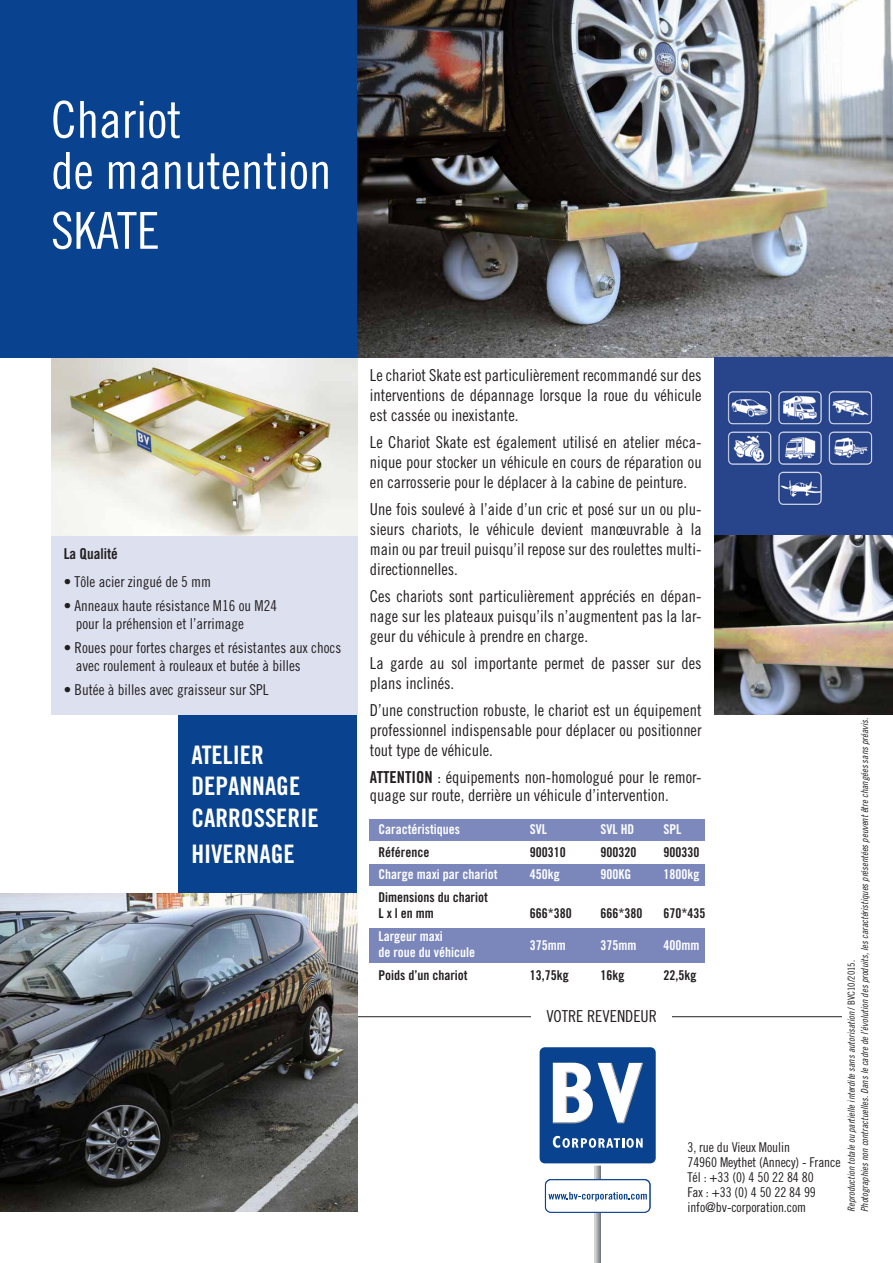
<style>
.page{position:relative;width:893px;height:1263px;background:#fff}
.page>*{position:absolute;margin:0;border:0;box-sizing:border-box;transform-origin:0 0}
.t1{font:51px/51px "Trade Gothic Cond Eighteen";color:#fff}
.t2{font:25.5px/31.5px "Trade Gothic Bold Cond Twenty";color:#fff}
.t3{font:16.5px/19.8px "Trade Gothic Cond Eighteen";color:#231f20;text-align:justify}
.t4{font:15px/18px "Trade Gothic Cond Eighteen";color:#231f20}
.t5{font:15px "Trade Gothic Bold Cond Twenty";color:#231f20}
.t6{font:13.5px/16.5px "Trade Gothic Bold Cond Twenty";color:#231f20}
.t7{font:13.5px/15px "Trade Gothic Cond Eighteen";letter-spacing:-.005em;color:#231f20}
.t8{font:13.5px/16.5px "Trade Gothic Bold Cond Twenty";color:#fff}
.t9{font:9.75px/13.4px "Trade Gothic Cond Eighteen Obl";color:#231f20}
.s1{font-family:"Trade Gothic Bold Cond Twenty"}
.s2{font-family:"Trade Gothic Cond Eighteen"}
</style>
<div class="page">
<img style="left:51px;top:357px;width:306px;height:179px">
<div style="left:0;top:0;width:357px;height:357px;background:#09428e"></div>
<svg style="left:595px;top:1165px;width:5px;height:98px"></svg>
<svg style="left:545px;top:1179px;width:106px;height:34px"></svg>
<svg style="left:539px;top:1047px;width:117px;height:117px"></svg>
<hr style="left:357px;top:1016px;width:485px;height:1px;background:#231f20">
<div style="left:531px;top:1009px;width:141px;height:16px;background:#fff"></div>
<img style="left:357px;top:0;width:536px;height:357px">
<div style="left:370px;top:819px;width:335px;height:21px;background:#7d89bc"></div>
<div style="left:370px;top:864px;width:335px;height:22px;background:#7b87bb"></div>
<div style="left:370px;top:928px;width:335px;height:34px;background:#7b87bb"></div>
<div style="left:179px;top:714px;width:178px;height:179px;background:#09428e"></div>
<img style="left:714px;top:357px;width:179px;height:357px">
<div style="left:51px;top:536px;width:306px;height:178px;background:#dde1ef"></div>
<img style="left:0;top:893px;width:357px;height:319px">
<h1 class="t1" style="left:51px;top:94px;width:282px">Chariot<br>de manutention</h1>
<h1 class="t1" style="left:51px;top:205px;width:110px">SKATE</h1>
<p class="t5" style="left:64px;top:544px;width:56px">La Qualité</p>
<p class="t4" style="left:64px;top:572px;width:149px">• Tôle acier zingué de 5 mm</p>
<p class="t4" style="left:76px;top:596px;width:203px;text-indent:-12px">• Anneaux haute résistance M16 ou M24 pour la préhension et l’arrimage</p>
<p class="t4" style="left:76px;top:638px;width:267px;text-indent:-12px">• Roues pour fortes charges et résistantes aux chocs avec roulement à rouleaux et butée à billes</p>
<p class="t4" style="left:64px;top:680px;width:206px">• Butée à billes avec graisseur sur SPL</p>
<h2 class="t2" style="left:191px;top:739px;width:129px">ATELIER<br>DEPANNAGE<br>CARROSSERIE</h2>
<h2 class="t2" style="left:191px;top:838px;width:105px">HIVERNAGE</h2>
<p class="t3" style="left:370px;top:365px;width:333px">Le chariot Skate est particulièrement recommandé sur des interventions de dépannage lorsque la roue du véhicule est cassée ou inexistante.</p>
<p class="t3" style="left:370px;top:432px;width:333px">Le Chariot Skate est également utilisé en atelier méca&shy;nique pour stocker un véhicule en cours de réparation ou en carrosserie pour le déplacer à la cabine de peinture.</p>
<p class="t3" style="left:370px;top:499px;width:333px">Une fois soulevé à l’aide d’un cric et posé sur un ou plu&shy;sieurs chariots, le véhicule devient manœuvrable à la main ou par treuil puisqu’il repose sur des roulettes multi&shy;directionnelles.</p>
<p class="t3" style="left:370px;top:586px;width:333px">Ces chariots sont particulièrement appréciés en dépan&shy;nage sur les plateaux puisqu’ils n’augmentent pas la lar&shy;geur du véhicule à prendre en charge.</p>
<p class="t3" style="left:370px;top:653px;width:333px">La garde au sol importante permet de passer sur des plans inclinés.</p>
<p class="t3" style="left:370px;top:700px;width:333px">D’une construction robuste, le chariot est un équipement professionnel indispensable pour déplacer ou positionner tout type de véhicule.</p>
<p class="t3" style="left:370px;top:768px;width:333px;line-height:18px"><span class="s1">ATTENTION</span> : équipements non-homologué pour le remor&shy;quage sur route, derrière un véhicule d’intervention.</p>
<p class="t8" style="left:378px;top:821px;width:83px">Caractéristiques</p>
<p class="t8" style="left:530px;top:821px;width:19px">SVL</p>
<p class="t8" style="left:600px;top:821px;width:35px">SVL HD</p>
<p class="t8" style="left:663px;top:821px;width:19px">SPL</p>
<p class="t6" style="left:378px;top:844px;width:52px">Référence</p>
<p class="t6" style="left:530px;top:844px;width:37px">900310</p>
<p class="t6" style="left:600px;top:844px;width:37px">900320</p>
<p class="t6" style="left:663px;top:844px;width:37px">900330</p>
<p class="t8" style="left:378px;top:866px;width:121px">Charge maxi par chariot</p>
<p class="t8" style="left:530px;top:866px;width:31px">450kg</p>
<p class="t8" style="left:600px;top:866px;width:32px">900KG</p>
<p class="t8" style="left:663px;top:866px;width:37px">1800kg</p>
<p class="t6" style="left:378px;top:889px;width:111px">Dimensions du chariot<br>L x l en mm</p>
<p class="t9" style="left:844px;top:1212px;width:495px;rotate:-90deg">Reproduction totale ou partielle interdite sans autorisation <span class="s2">/ BVC10/2015.<br></span>Photographies non contractuelles. Dans le cadre de l’évolution des produits, les caractéristiques présentées peuvent être changées sans préavis.</p>
<p class="t6" style="left:530px;top:905px;width:43px">666*380</p>
<p class="t6" style="left:600px;top:905px;width:43px">666*380</p>
<p class="t6" style="left:663px;top:905px;width:43px">670*435</p>
<p class="t8" style="left:378px;top:928px;width:98px">Largeur maxi<br>de roue du véhicule</p>
<p class="t8" style="left:530px;top:937px;width:37px">375mm</p>
<p class="t8" style="left:600px;top:937px;width:37px">375mm</p>
<p class="t8" style="left:663px;top:937px;width:37px">400mm</p>
<p class="t6" style="left:378px;top:967px;width:91px">Poids d’un chariot</p>
<p class="t6" style="left:530px;top:967px;width:40px">13,75kg</p>
<p class="t6" style="left:600px;top:967px;width:25px">16kg</p>
<p class="t6" style="left:663px;top:967px;width:34px">22,5kg</p>
<p class="t3" style="left:546px;top:1006px;width:112px">VOTRE REVENDEUR</p>
<p class="t7" style="left:687px;top:1139px;width:155px">3, rue du Vieux Moulin<br>74960 Meythet (Annecy) - France<br>Tél : +33 (0) 4 50 22 84 80<br>Fax : +33 (0) 4 50 22 84 99 info@bv-corporation.com</p>
</div>
